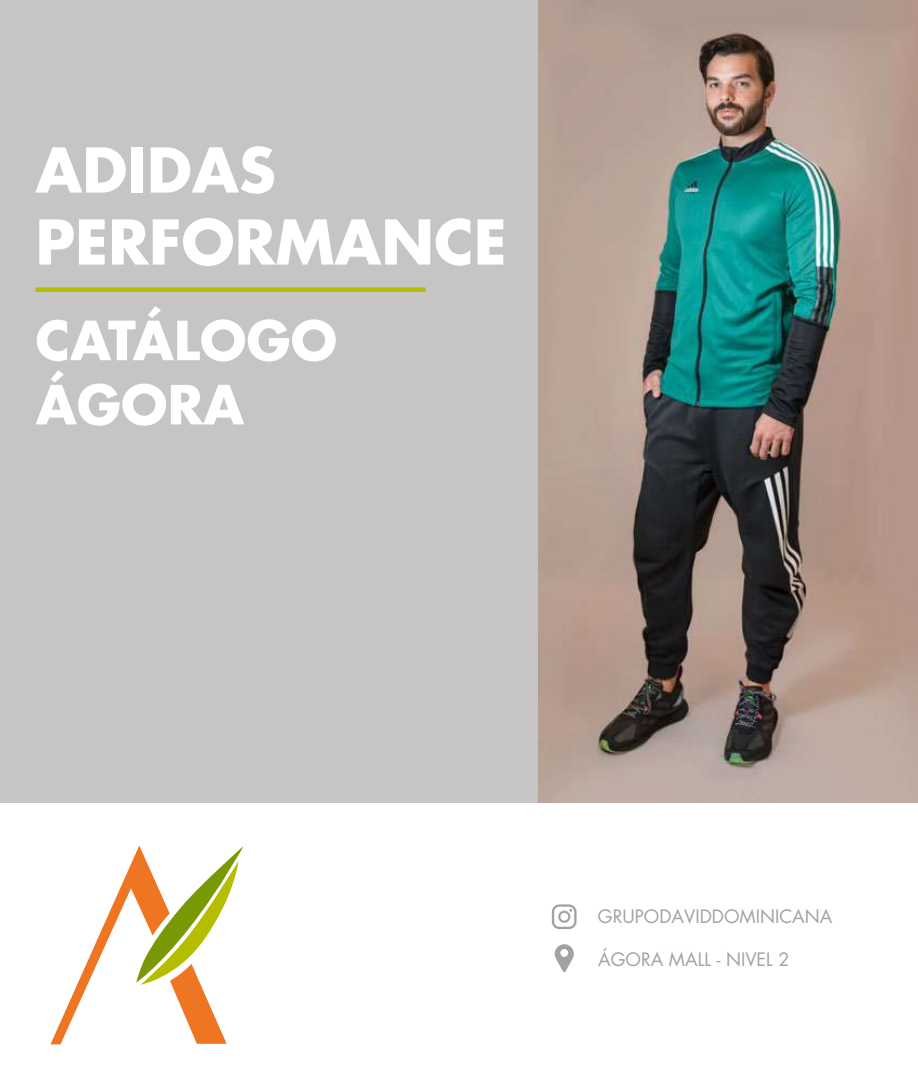
<style>
.page{position:relative;width:918px;height:1080px;background:#fff}
.page>*{position:absolute;margin:0;border:0;box-sizing:border-box;transform-origin:0 0}
.t1{font:700 60px/72px "Futura Std";color:#fff}
.t2{font:700 52.5px/64.2px "Futura Std";color:#fff}
.t3{font:18px "Futura Std";color:#a3a2a2}
</style>
<div class="page">
<div style="left:0;top:0;width:918px;height:803px;background:#c6c4c4"></div>
<svg style="left:50px;top:846px;width:194px;height:198px"></svg>
<div style="left:35px;top:287px;width:391px;height:5px;background:#b4bd00"></div>
<svg style="left:555px;top:944px;width:19px;height:28px"></svg>
<svg style="left:552px;top:904px;width:25px;height:25px"></svg>
<img style="left:538px;top:0;width:380px;height:803px">
<h1 class="t1" style="left:35px;top:133px;width:473px">ADIDAS<br>PERFORMANCE</h1>
<h2 class="t2" style="left:35px;top:308px;width:303px">CATÁLOGO<br>ÁGORA</h2>
<p class="t3" style="left:598px;top:905px;width:236px">GRUPODAVIDDOMINICANA</p>
<p class="t3" style="left:598px;top:948px;width:193px">ÁGORA MALL - NIVEL 2</p>
</div>
